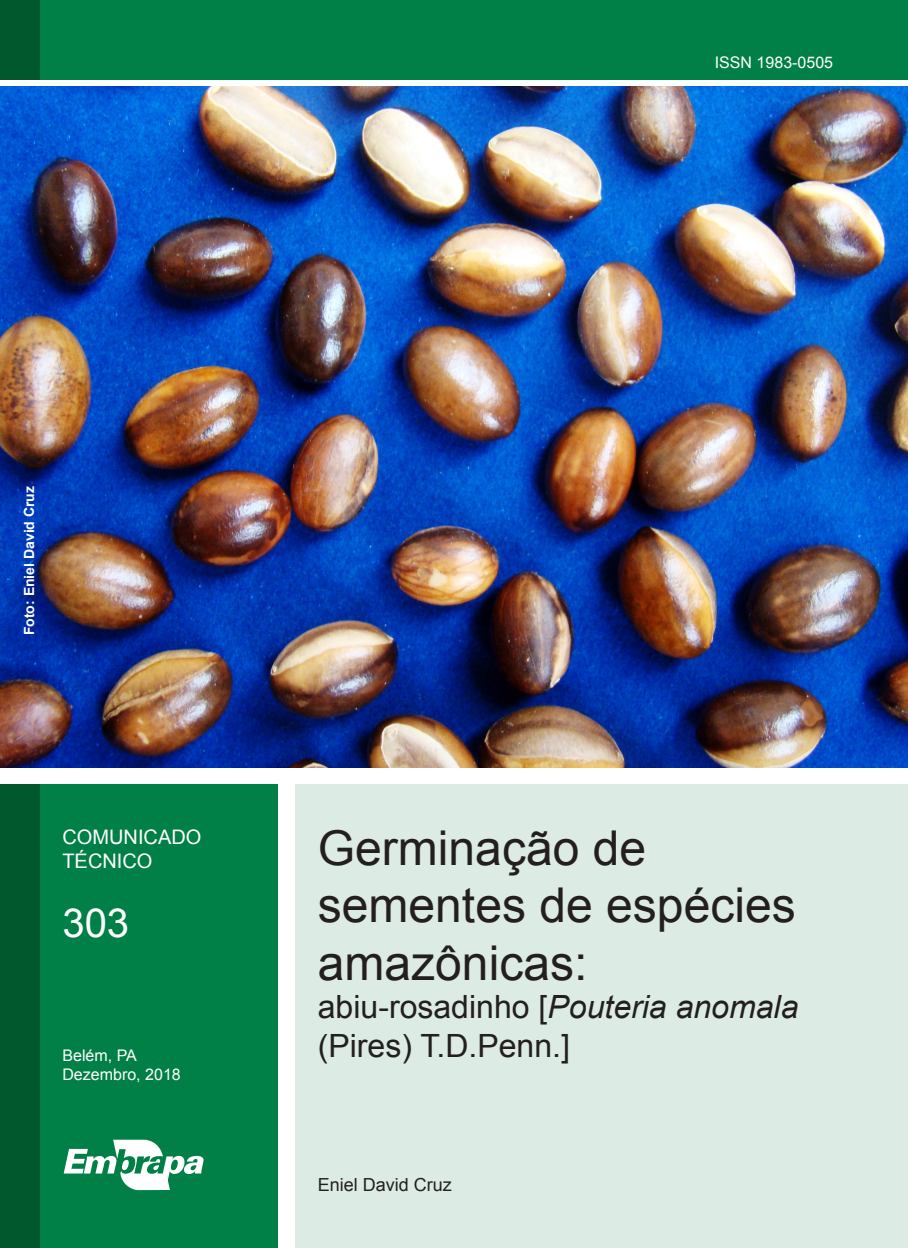
<style>
.page{position:relative;width:908px;height:1248px;background:#fff}
.page>*{position:absolute;margin:0;border:0;box-sizing:border-box;transform-origin:0 0}
.TITULO_CAPA{font:48px/57.6px "Arial";color:#231f20}
.NUMERO_PUBLICACAO{font:40px "Arial";color:#fff}
.SUBTITULO_CAPA{font:32px/38.4px "Arial";color:#231f20}
.COMUNICADO_TECNICO{font:20px/24px "Arial";color:#fff}
.t1{font:18px "Arial";color:#231f20}
.NUMERO_ISSN{font:16px "Arial";color:#fff}
.CIDADE_-_MES_-_ESTAD{font:16px "Arial";color:#fff}
.CREDITO_FOTO{font:700 14px "Arial";color:#fff}
.s1{font-style:italic}
</style>
<div class="page">
<img style="left:0;top:87px;width:907px;height:680px">
<div style="left:0;top:784px;width:277px;height:463px;background:#007f46"></div>
<div style="left:295px;top:784px;width:612px;height:463px;background:#dcebe3"></div>
<div style="left:0;top:784px;width:40px;height:463px;background:#00582c"></div>
<div style="left:0;top:0;width:907px;height:79px;background:#007f46"></div>
<svg style="left:64px;top:1139px;width:140px;height:50px"></svg>
<div style="left:0;top:0;width:40px;height:79px;background:#00582c"></div>
<p class="NUMERO_ISSN" style="left:714px;top:52px;width:120px">ISSN 1983-0505</p>
<p class="CREDITO_FOTO" style="left:20px;top:635px;width:151px;rotate:-90deg">Foto: Eniel David Cruz</p>
<p class="COMUNICADO_TECNICO" style="left:62px;top:825px;width:140px">COMUNICADO<br>TÉCNICO</p>
<p class="NUMERO_PUBLICACAO" style="left:62px;top:896px;width:68px">303</p>
<p class="CIDADE_-_MES_-_ESTAD" style="left:62px;top:1044px;width:76px">Belém, PA</p>
<p class="NUMERO_ISSN" style="left:62px;top:1063px;width:120px">Dezembro, 2018</p>
<p class="TITULO_CAPA" style="left:317px;top:819px;width:479px">Germinação de sementes de espécies amazônicas:</p>
<p class="SUBTITULO_CAPA" style="left:317px;top:988px;width:482px">abiu-rosadinho [<span class="s1">Pouteria anomala </span>(Pires) T.D.Penn.]</p>
<p class="t1" style="left:317px;top:1172px;width:136px">Eniel David Cruz</p>
</div>
